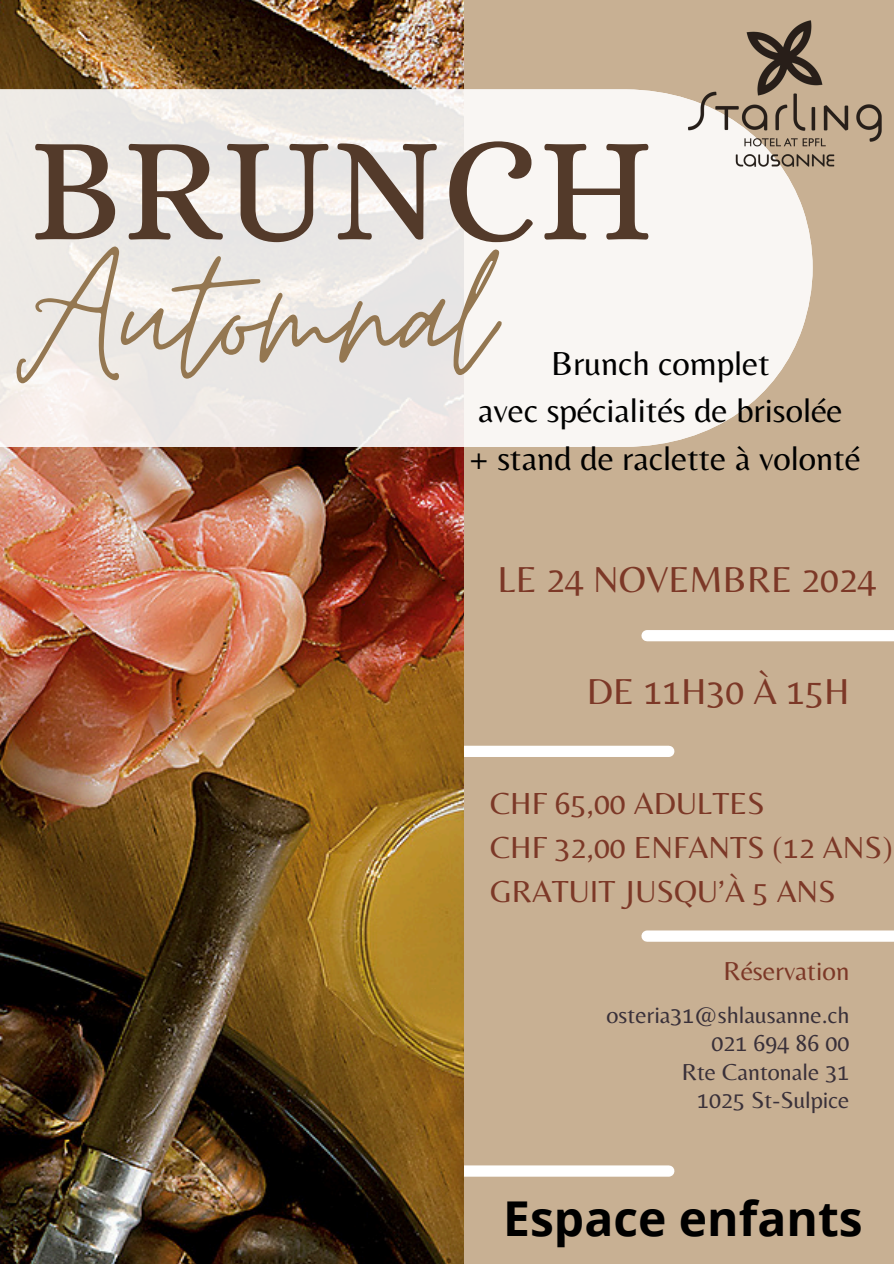
<style>
.page{position:relative;width:894px;height:1264px;background:#fff}
.page>*{position:absolute;margin:0;border:0;box-sizing:border-box;transform-origin:0 0}
.t1{font:196.5px "Moon Time";color:#947751}
.t2{font:150.15px "Alice";color:#533a2a}
.t3{font:700 48px "Open Sans";color:#000}
.t4{font:37.5px "Belleza";color:#7c3827}
.t5{font:34.65px/47.2px "Belleza";color:#000;text-align:center}
.t6{font:31.65px/43.8px "Belleza";color:#7c3827}
.t7{font:27px "Belleza";color:#7c3827}
.t8{font:24px "Belleza";color:#393039}
</style>
<div class="page">
<div style="left:0;top:0;width:893px;height:1263px;background:#c8b093"></div>
<div style="left:288px;top:745px;width:380px;height:12px;background:#fff"></div>
<div style="left:288px;top:1165px;width:380px;height:11px;background:#fff"></div>
<img style="left:0;top:0;width:463px;height:1263px">
<svg style="left:0;top:89px;width:812px;height:358px;background:#f0ece9"></svg>
<div style="left:647px;top:630px;width:246px;height:11px;background:#fff"></div>
<div style="left:647px;top:930px;width:246px;height:11px;background:#fff"></div>
<img style="left:679px;top:20px;width:203px;height:154px">
<h2 class="t2" style="left:29px;top:103px;width:627px">BRUNCH</h2>
<h1 class="t1" style="left:17px;top:197px;width:476px">Automnal</h1>
<p class="t5" style="left:469px;top:339px;width:392px">Brunch complet<br>avec spécialités de brisolée + stand de raclette à volonté</p>
<h5 class="t4" style="left:497px;top:557px;width:380px">LE 24 NOVEMBRE 2024</h5>
<h4 class="t4" style="left:586px;top:669px;width:264px">DE 11H30 À 15H</h4>
<h4 class="t6" style="left:490px;top:781px;width:404px">CHF 65,00 ADULTES<br>CHF 32,00 ENFANTS (12 ANS)<br>GRATUIT JUSQU’À 5 ANS</h4>
<p class="t7" style="left:723px;top:954px;width:127px">Réservation</p>
<h6 class="t8" style="left:606px;top:1001px;width:244px">osteria31@shlausanne.ch</h6>
<p class="t8" style="left:711px;top:1029px;width:139px">021 694 86 00</p>
<p class="t8" style="left:681px;top:1057px;width:169px">Rte Cantonale 31</p>
<p class="t8" style="left:697px;top:1085px;width:154px">1025 St-Sulpice</p>
<h3 class="t3" style="left:503px;top:1184px;width:361px">Espace enfants</h3>
</div>
